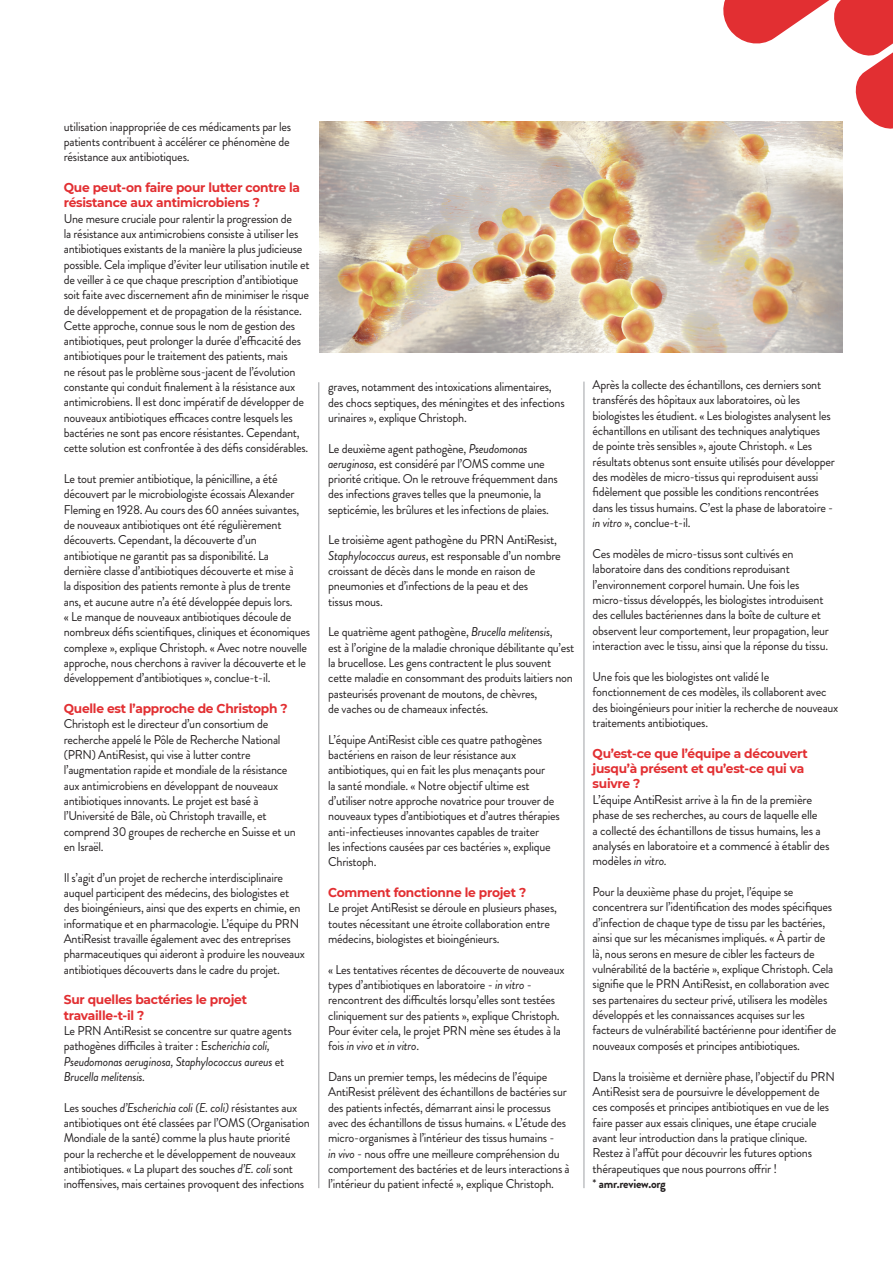
<style>
.page{position:relative;width:893px;height:1263px;background:#fff}
.page>*{position:absolute;margin:0;border:0;box-sizing:border-box;transform-origin:0 0}
.t1{font:12.75px/15.3px "Brandon Grotesque";letter-spacing:-.02em;color:#231f20;scale:.96 1}
.t2{font:12.75px/15.3px "Brandon Grotesque";letter-spacing:-.02em;color:#231f20}
.t3{font:700 12.75px/15.3px "Montserrat";letter-spacing:-.02em;color:#e22f32;scale:.96 1}
.t4{font:italic 12.75px/15.3px "Brandon Grotesque";letter-spacing:-.02em;color:#231f20;scale:.96 1}
.t5{font:700 12.75px "Brandon Grotesque";letter-spacing:-.02em;color:#231f20;scale:.96 1}
.s1{font-style:normal}
.s2{font-style:italic}
.s3{font-weight:400}
</style>
<div class="page">
<hr style="left:318px;top:382px;width:1px;height:806px;background:#a0a1a5">
<hr style="left:584px;top:382px;width:1px;height:806px;background:#a0a1a5">
<svg style="left:719px;top:0;width:174px;height:133px"></svg>
<img style="left:319px;top:122px;width:523px;height:230px">
<p class="t1" style="left:64px;top:119px;width:238px">utilisation inappropriée de ces médicaments par les patients contribuent à accélérer ce phénomène de résistance aux antibiotiques.</p>
<p class="t3" style="left:64px;top:179px;width:248px">Que peut-on faire pour lutter contre la résistance aux antimicrobiens ?</p>
<p class="t1" style="left:64px;top:211px;width:258px">Une mesure cruciale pour ralentir la progression de<br>la résistance aux antimicrobiens consiste à utiliser les antibiotiques existants de la manière la plus judicieuse possible. Cela implique d’éviter leur utilisation inutile et de veiller à ce que chaque prescription d’antibiotique soit faite avec discernement afin de minimiser le risque de développement et de propagation de la résistance.<br>Cette approche, connue sous le nom de gestion des antibiotiques, peut prolonger la durée d’efficacité des antibiotiques pour le traitement des patients, mais<br>ne résout pas le problème sous-jacent de l’évolution constante qui conduit finalement à la résistance aux antimicrobiens. Il est donc impératif de développer de nouveaux antibiotiques efficaces contre lesquels les bactéries ne sont pas encore résistantes. Cependant, cette solution est confrontée à des défis considérables.</p>
<p class="t1" style="left:64px;top:471px;width:258px">Le tout premier antibiotique, la pénicilline, a été découvert par le microbiologiste écossais Alexander Fleming en 1928. Au cours des 60 années suivantes, de nouveaux antibiotiques ont été régulièrement découverts. Cependant, la découverte d’un antibiotique ne garantit pas sa disponibilité. La<br>dernière classe d’antibiotiques découverte et mise à<br>la disposition des patients remonte à plus de trente ans, et aucune autre n’a été développée depuis lors.<br>« Le manque de nouveaux antibiotiques découle de nombreux défis scientifiques, cliniques et économiques complexe », explique Christoph. « Avec notre nouvelle approche, nous cherchons à raviver la découverte et le développement d’antibiotiques », conclue-t-il.</p>
<p class="t3" style="left:64px;top:700px;width:235px">Quelle est l’approche de Christoph ?</p>
<p class="t1" style="left:64px;top:716px;width:243px">Christoph est le directeur d’un consortium de recherche appelé le Pôle de Recherche National (PRN) AntiResist, qui vise à lutter contre l’augmentation rapide et mondiale de la résistance aux antimicrobiens en développant de nouveaux antibiotiques innovants. Le projet est basé à l’Université de Bâle, où Christoph travaille, et comprend 30 groupes de recherche en Suisse et un en Israël.</p>
<p class="t1" style="left:64px;top:870px;width:253px">Il s’agit d’un projet de recherche interdisciplinaire auquel participent des médecins, des biologistes et des bioingénieurs, ainsi que des experts en chimie, en informatique et en pharmacologie. L’équipe du PRN AntiResist travaille également avec des entreprises pharmaceutiques qui aideront à produire les nouveaux antibiotiques découverts dans le cadre du projet.</p>
<p class="t3" style="left:64px;top:991px;width:192px">Sur quelles bactéries le projet travaille-t-il ?</p>
<p class="t4" style="left:64px;top:1023px;width:239px"><span class="s1">Le PRN AntiResist se concentre sur quatre agents pathogènes difficiles à traiter : E</span>scherichia coli, Pseudomonas aeruginosa, Staphylococcus aureus <span class="s1">et </span>Brucella melitensis.</p>
<p class="t1" style="left:64px;top:1100px;width:258px">Les souches <span class="s2">d’Escherichia coli (E. coli)</span> résistantes aux antibiotiques ont été classées par l’OMS (Organisation Mondiale de la santé) comme la plus haute priorité pour la recherche et le développement de nouveaux antibiotiques. « La plupart des souches <span class="s2">d’E. coli</span> sont inoffensives, mais certaines provoquent des infections</p>
<p class="t1" style="left:328px;top:379px;width:248px">graves, notamment des intoxications alimentaires, des chocs septiques, des méningites et des infections urinaires », explique Christoph.</p>
<p class="t1" style="left:328px;top:441px;width:241px">Le deuxième agent pathogène, <span class="s2">Pseudomonas aeruginosa</span>, est considéré par l’OMS comme une priorité critique. On le retrouve fréquemment dans des infections graves telles que la pneumonie, la septicémie, les brûlures et les infections de plaies.</p>
<p class="t2" style="left:328px;top:533px;width:234px">Le troisième agent pathogène du PRN AntiResist, <span class="s2">Staphylococcus aureus</span>, est responsable d’un nombre croissant de décès dans le monde en raison de pneumonies et d’infections de la peau et des<br>tissus mous.</p>
<p class="t1" style="left:328px;top:624px;width:258px">Le quatrième agent pathogène, <span class="s2">Brucella melitensis</span>,<br>est à l’origine de la maladie chronique débilitante qu’est la brucellose. Les gens contractent le plus souvent cette maladie en consommant des produits laitiers non pasteurisés provenant de moutons, de chèvres,<br>de vaches ou de chameaux infectés.</p>
<p class="t1" style="left:328px;top:732px;width:243px">L’équipe AntiResist cible ces quatre pathogènes bactériens en raison de leur résistance aux antibiotiques, qui en fait les plus menaçants pour<br>la santé mondiale. « Notre objectif ultime est d’utiliser notre approche novatrice pour trouver de nouveaux types d’antibiotiques et d’autres thérapies anti-infectieuses innovantes capables de traiter<br>les infections causées par ces bactéries », explique Christoph.</p>
<p class="t3" style="left:328px;top:884px;width:208px">Comment fonctionne le projet ?</p>
<p class="t1" style="left:328px;top:900px;width:240px">Le projet AntiResist se déroule en plusieurs phases, toutes nécessitant une étroite collaboration entre médecins, biologistes et bioingénieurs.</p>
<p class="t1" style="left:328px;top:962px;width:248px">« Les tentatives récentes de découverte de nouveaux types d’antibiotiques en laboratoire - <span class="s2">in vitro</span> - rencontrent des difficultés lorsqu’elles sont testées cliniquement sur des patients », explique Christoph.<br>Pour éviter cela, le projet PRN mène ses études à la fois <span class="s2">in vivo</span> et <span class="s2">in vitro</span>.</p>
<p class="t1" style="left:328px;top:1069px;width:253px">Dans un premier temps, les médecins de l’équipe AntiResist prélèvent des échantillons de bactéries sur des patients infectés, démarrant ainsi le processus avec des échantillons de tissus humains. « L’étude des micro-organismes à l’intérieur des tissus humains -<br><span class="s2">in vivo</span> - nous offre une meilleure compréhension du comportement des bactéries et de leurs interactions à l’intérieur du patient infecté », explique Christoph.</p>
<p class="t1" style="left:593px;top:377px;width:254px">Après la collecte des échantillons, ces derniers sont transférés des hôpitaux aux laboratoires, où les biologistes les étudient. « Les biologistes analysent les échantillons en utilisant des techniques analytiques<br>de pointe très sensibles », ajoute Christoph. « Les résultats obtenus sont ensuite utilisés pour développer des modèles de micro-tissus qui reproduisent aussi fidèlement que possible les conditions rencontrées dans les tissus humains. C’est la phase de laboratoire - <span class="s2">in vitro</span> », conclue-t-il.</p>
<p class="t1" style="left:593px;top:546px;width:248px">Ces modèles de micro-tissus sont cultivés en laboratoire dans des conditions reproduisant l’environnement corporel humain. Une fois les micro-tissus développés, les biologistes introduisent des cellules bactériennes dans la boîte de culture et observent leur comportement, leur propagation, leur interaction avec le tissu, ainsi que la réponse du tissu.</p>
<p class="t1" style="left:593px;top:669px;width:257px">Une fois que les biologistes ont validé le fonctionnement de ces modèles, ils collaborent avec des bioingénieurs pour initier la recherche de nouveaux traitements antibiotiques.</p>
<p class="t3" style="left:593px;top:745px;width:226px">Qu’est-ce que l’équipe a découvert jusqu’à présent et qu’est-ce qui va suivre ?</p>
<p class="t2" style="left:593px;top:792px;width:238px">L’équipe AntiResist arrive à la fin de la première phase de ses recherches, au cours de laquelle elle<br>a collecté des échantillons de tissus humains, les a analysés en laboratoire et a commencé à établir des modèles <span class="s2">in vitro.</span></p>
<p class="t1" style="left:593px;top:884px;width:255px">Pour la deuxième phase du projet, l’équipe se concentrera sur l’identification des modes spécifiques d’infection de chaque type de tissu par les bactéries, ainsi que sur les mécanismes impliqués. « À partir de là, nous serons en mesure de cibler les facteurs de vulnérabilité de la bactérie », explique Christoph. Cela signifie que le PRN AntiResist, en collaboration avec ses partenaires du secteur privé, utilisera les modèles développés et les connaissances acquises sur les facteurs de vulnérabilité bactérienne pour identifier de nouveaux composés et principes antibiotiques.</p>
<p class="t1" style="left:593px;top:1069px;width:254px">Dans la troisième et dernière phase, l’objectif du PRN AntiResist sera de poursuivre le développement de ces composés et principes antibiotiques en vue de les faire passer aux essais cliniques, une étape cruciale avant leur introduction dans la pratique clinique.<br>Restez à l’affût pour découvrir les futures options thérapeutiques que nous pourrons offrir !</p>
<p class="t5" style="left:593px;top:1175px;width:78px"><span class="s3">*</span> amr.review.org</p>
</div>
